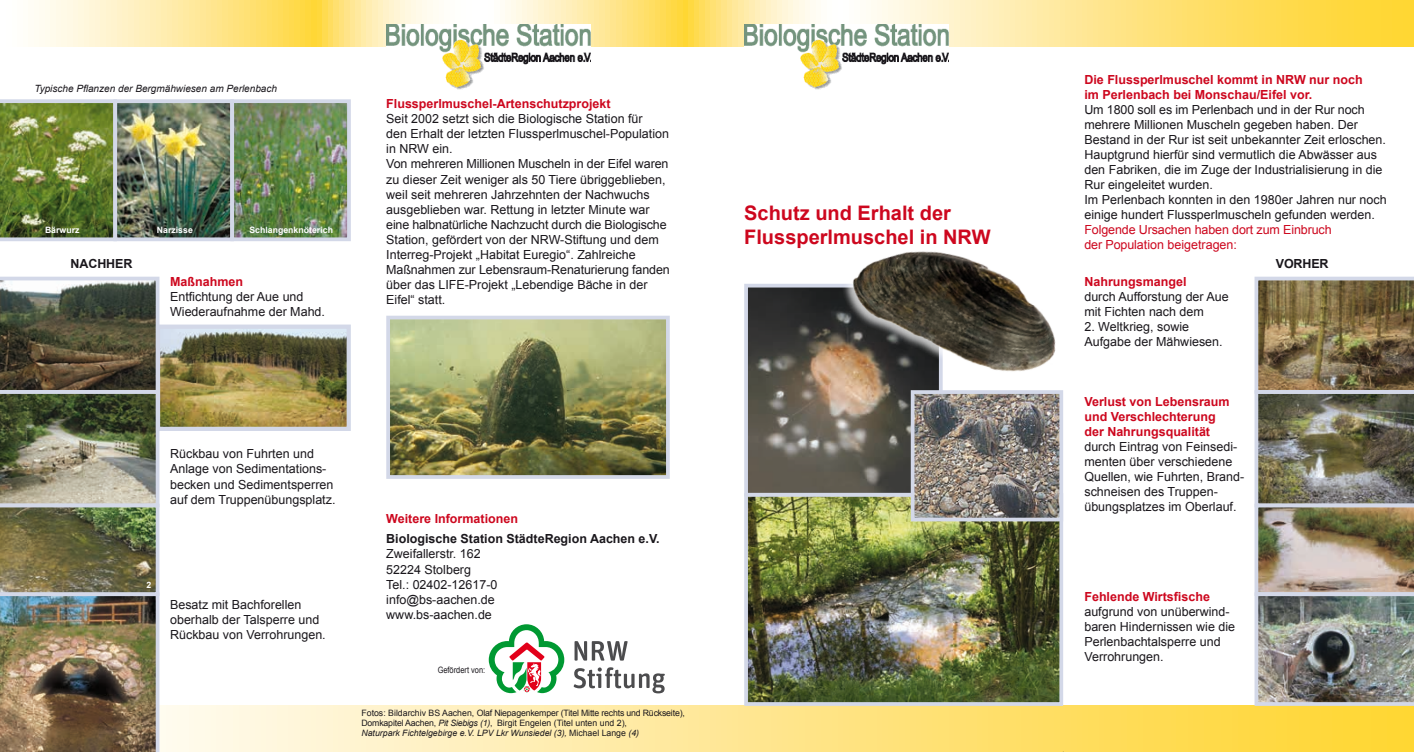
<style>
.page{position:relative;width:1414px;height:752px;background:#fff}
.page>*{position:absolute;margin:0;border:0;box-sizing:border-box;transform-origin:0 0}
.t1{font:700 20px/24px "Arial";color:#cd071e}
.t2{font:12.5px/15px "Arial";color:#1a171c}
.t3{font:700 12.5px/15px "Arial";color:#cd071e}
.t4{font:12.5px/15px "Arial";letter-spacing:-.01em;color:#cd071e}
.t5{font:700 12.5px "Arial";color:#1a171c}
.t6{font:italic 10px "Arial";color:#1a171c}
.t7{font:8.75px/10px "Arial";letter-spacing:-.02em;color:#1a171c}
.t8{font:700 8.75px "Arial";color:#fff}
.t9{font:8.75px "Arial";color:#1a171c;scale:.85 1}
.s1{font-style:italic}
</style>
<div class="page">
<svg style="left:34px;top:0;width:1380px;height:46px;background:#ffe894"></svg>
<svg style="left:159px;top:705px;width:1255px;height:46px;background:#fee68d"></svg>
<img style="left:749px;top:288px;width:162px;height:203px">
<div style="left:744px;top:283px;width:199px;height:213px;border:4px solid #d3d8e8"></div>
<img style="left:749px;top:498px;width:309px;height:202px">
<div style="left:744px;top:493px;width:319px;height:212px;border:4px solid #d3d8e8"></div>
<img style="left:744px;top:24px;width:205px;height:66px">
<img style="left:118px;top:104px;width:228px;height:132px">
<img style="left:0;top:99px;width:113px;height:142px">
<img style="left:386px;top:24px;width:205px;height:66px">
<img style="left:916px;top:395px;width:142px;height:121px">
<div style="left:911px;top:390px;width:152px;height:131px;border:4px solid #d3d8e8"></div>
<svg style="left:489px;top:624px;width:75px;height:68px"></svg>
<svg style="left:574px;top:641px;width:54px;height:19px"></svg>
<svg style="left:573px;top:667px;width:92px;height:26px"></svg>
<img style="left:391px;top:320px;width:274px;height:153px">
<div style="left:386px;top:315px;width:284px;height:163px;border:4px solid #d3d8e8"></div>
<img style="left:835px;top:251px;width:228px;height:143px">
<div style="left:113px;top:99px;width:121px;height:142px;border:4px solid #d3d8e8"></div>
<div style="left:230px;top:99px;width:121px;height:142px;border:4px solid #d3d8e8"></div>
<img style="left:1254px;top:276px;width:160px;height:429px">
<img style="left:0;top:276px;width:159px;height:475px">
<img style="left:161px;top:329px;width:185px;height:97px">
<div style="left:156px;top:324px;width:195px;height:107px;border:4px solid #d3d8e8"></div>
<p class="t3" style="left:1084px;top:72px;width:280px">Die Flussperlmuschel kommt in NRW nur noch im Perlenbach bei Monschau/Eifel vor.</p>
<p class="t2" style="left:1084px;top:102px;width:304px">Um 1800 soll es im Perlenbach und in der Rur noch mehrere Millionen Muscheln gegeben haben. Der Bestand in der Rur ist seit unbekannter Zeit erloschen.<br>Hauptgrund hierfür sind vermutlich die Abwässer aus den Fabriken, die im Zuge der Industrialisierung in die Rur eingeleitet wurden.<br>Im Perlenbach konnten in den 1980er Jahren nur noch einige hundert Flussperlmuscheln gefunden werden.</p>
<p class="t4" style="left:1084px;top:222px;width:249px">Folgende Ursachen haben dort zum Einbruch der Population beigetragen:</p>
<p class="t6" style="left:34px;top:82px;width:244px">Typische Pflanzen der Bergmähwiesen am Perlenbach</p>
<p class="t3" style="left:386px;top:97px;width:226px">Flussperlmuschel-Artenschutzprojekt</p>
<p class="t2" style="left:386px;top:112px;width:285px">Seit 2002 setzt sich die Biologische Station für<br>den Erhalt der letzten Flussperlmuschel-Population in NRW ein.<br>Von mehreren Millionen Muscheln in der Eifel waren zu dieser Zeit weniger als 50 Tiere übriggeblieben, weil seit mehreren Jahrzehnten der Nachwuchs ausgeblieben war. Rettung in letzter Minute war eine halbnatürliche Nachzucht durch die Biologische Station, gefördert von der NRW-Stiftung und dem Interreg-Projekt „Habitat Euregio“. Zahlreiche Maßnahmen zur Lebensraum-Renaturierung fanden über das LIFE-Projekt „Lebendige Bäche in der Eifel“ statt.</p>
<h1 class="t1" style="left:744px;top:202px;width:248px">Schutz und Erhalt der<br>Flussperlmuschel in NRW</h1>
<p class="t8" style="left:45px;top:223px;width:36px">Bärwurz</p>
<p class="t8" style="left:157px;top:223px;width:37px">Narzisse</p>
<p class="t8" style="left:249px;top:223px;width:85px">Schlangenknöterich</p>
<p class="t5" style="left:71px;top:255px;width:63px">NACHHER</p>
<p class="t5" style="left:1276px;top:255px;width:54px">VORHER</p>
<p class="t3" style="left:1084px;top:274px;width:104px">Nahrungsmangel</p>
<p class="t2" style="left:1084px;top:289px;width:146px">durch Aufforstung der Aue mit Fichten nach dem</p>
<p class="t2" style="left:1084px;top:319px;width:140px">2. Weltkrieg, sowie<br>Aufgabe der Mähwiesen.</p>
<p class="t3" style="left:170px;top:274px;width:74px">Maßnahmen</p>
<p class="t2" style="left:170px;top:289px;width:156px">Entfichtung der Aue und<br>Wiederaufnahme der Mahd.</p>
<p class="t2" style="left:170px;top:446px;width:167px">Rückbau von Fuhrten und<br>Anlage von Sedimentations&shy;becken und Sedimentsperren auf dem Truppenübungsplatz.</p>
<p class="t8" style="left:147px;top:578px;width:6px">2</p>
<p class="t2" style="left:170px;top:596px;width:157px">Besatz mit Bachforellen oberhalb der Talsperre und<br>Rückbau von Verrohrungen.</p>
<p class="t3" style="left:386px;top:511px;width:133px">Weitere Informationen</p>
<p class="t5" style="left:386px;top:530px;width:275px">Biologische Station StädteRegion Aachen e.V.</p>
<p class="t2" style="left:386px;top:546px;width:113px">Zweifallerstr. 162<br>52224 Stolberg<br>Tel.: 02402-12617-0 info@bs-aachen.de www.bs-aachen.de</p>
<p class="t9" style="left:438px;top:664px;width:57px">Gefördert von:</p>
<p class="t7" style="left:361px;top:707px;width:325px">Fotos: Bildarchiv BS Aachen, Olaf Niepagenkemper (Titel Mitte rechts und Rückseite),<br>Domkapitel Aachen, <span class="s1">Pit Siebigs (1)</span>, Birgit Engelen (Titel unten und 2),<br><span class="s1">Naturpark Fichtelgebirge e.V. LPV Lkr Wunsiedel (3),</span> Michael Lange <span class="s1">(4)</span></p>
<p class="t3" style="left:1084px;top:394px;width:147px">Verlust von Lebensraum und Verschlechterung der Nahrungsqualität</p>
<p class="t2" style="left:1084px;top:439px;width:161px">durch Eintrag von Feinsedi&shy;menten über verschiedene<br>Quellen, wie Fuhrten, Brand&shy;schneisen des Truppen&shy;übungsplatzes im Oberlauf.</p>
<p class="t3" style="left:1084px;top:589px;width:127px">Fehlende Wirtsfische</p>
<p class="t2" style="left:1084px;top:604px;width:152px">aufgrund von unüberwind&shy;baren Hindernissen wie die<br>Perlenbachtalsperre und<br>Verrohrungen.</p>
</div>
